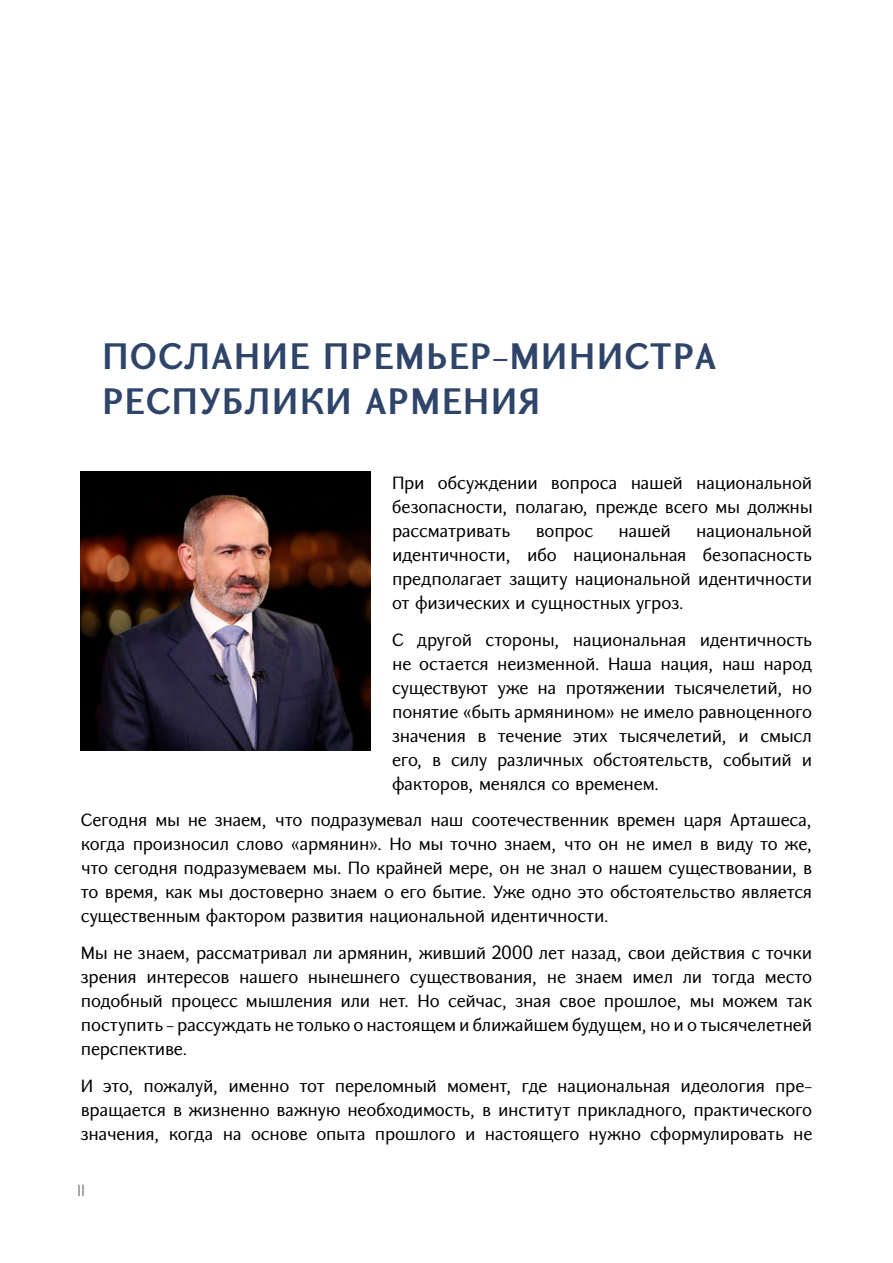
<style>
.page{position:relative;width:893px;height:1263px;background:#fff}
.page>*{position:absolute;margin:0;border:0;box-sizing:border-box;transform-origin:0 0}
.t1{font:600 37.5px/45px "GHEA Koryun";letter-spacing:.03em;color:#2e4469}
.t2{font:18px/24px "GHEA Koryun";letter-spacing:-.01em;color:#000;text-align:justify}
.t3{font:16.5px "GHEA Koryun";color:#808285;scale:.91 1}
</style>
<div class="page">
<img style="left:81px;top:472px;width:290px;height:278px">
<h1 class="t1" style="left:102px;top:333px;width:616px">ПОСЛАНИЕ ПРЕМЬЕР-МИНИСТРА<br>РЕСПУБЛИКИ АРМЕНИЯ</h1>
<p class="t2" style="left:392px;top:471px;width:422px">При обсуждении вопроса нашей национальной безопасности, полагаю, прежде всего мы должны рассматривать</p>
<p class="t2" style="left:392px;top:519px;width:422px;text-indent:304px">национальной идентичности, ибо национальная безопасность предполагает защиту национальной идентичности от физических и сущностных угроз.</p>
<p class="t2" style="left:392px;top:628px;width:422px">С другой стороны, национальная идентичность не остается неизменной. Наша нация, наш народ существуют уже на протяжении тысячелетий, но понятие «быть армянином» не имело равноценного значения в течение этих тысячелетий, и смысл его, в силу различных обстоятельств, событий и факторов, менялся со временем.</p>
<p class="t2" style="left:81px;top:808px;width:733px">Сегодня мы не знаем, что подразумевал наш соотечественник времен царя Арташеса, когда произносил слово «армянин». Но мы точно знаем, что он не имел в виду то же, что сегодня подразумеваем мы. По крайней мере, он не знал о нашем существовании, в то время, как мы достоверно знаем о его бытие. Уже одно это обстоятельство является существенным фактором развития национальной идентичности.</p>
<p class="t2" style="left:81px;top:941px;width:733px">Мы не знаем, рассматривал ли армянин, живший 2000 лет назад, свои действия с точки зрения интересов нашего нынешнего существования, не знаем имел ли тогда место подобный процесс мышления или нет. Но сейчас, зная свое прошлое, мы можем так поступить - рассуждать не только о настоящем и ближайшем будущем, но и о тысячелетней перспективе.</p>
<p class="t2" style="left:81px;top:1074px;width:733px">И это, пожалуй, именно тот переломный момент, где национальная идеология пре&shy;вращается в жизненно важную необходимость, в институт прикладного, практического значения, когда на основе опыта прошлого и настоящего нужно сформулировать не</p>
<p class="t2" style="left:536px;top:519px;width:59px">вопрос</p>
<p class="t2" style="left:618px;top:519px;width:54px">нашей</p>
<p class="t3" style="left:77px;top:1180px;width:10px">II</p>
</div>
